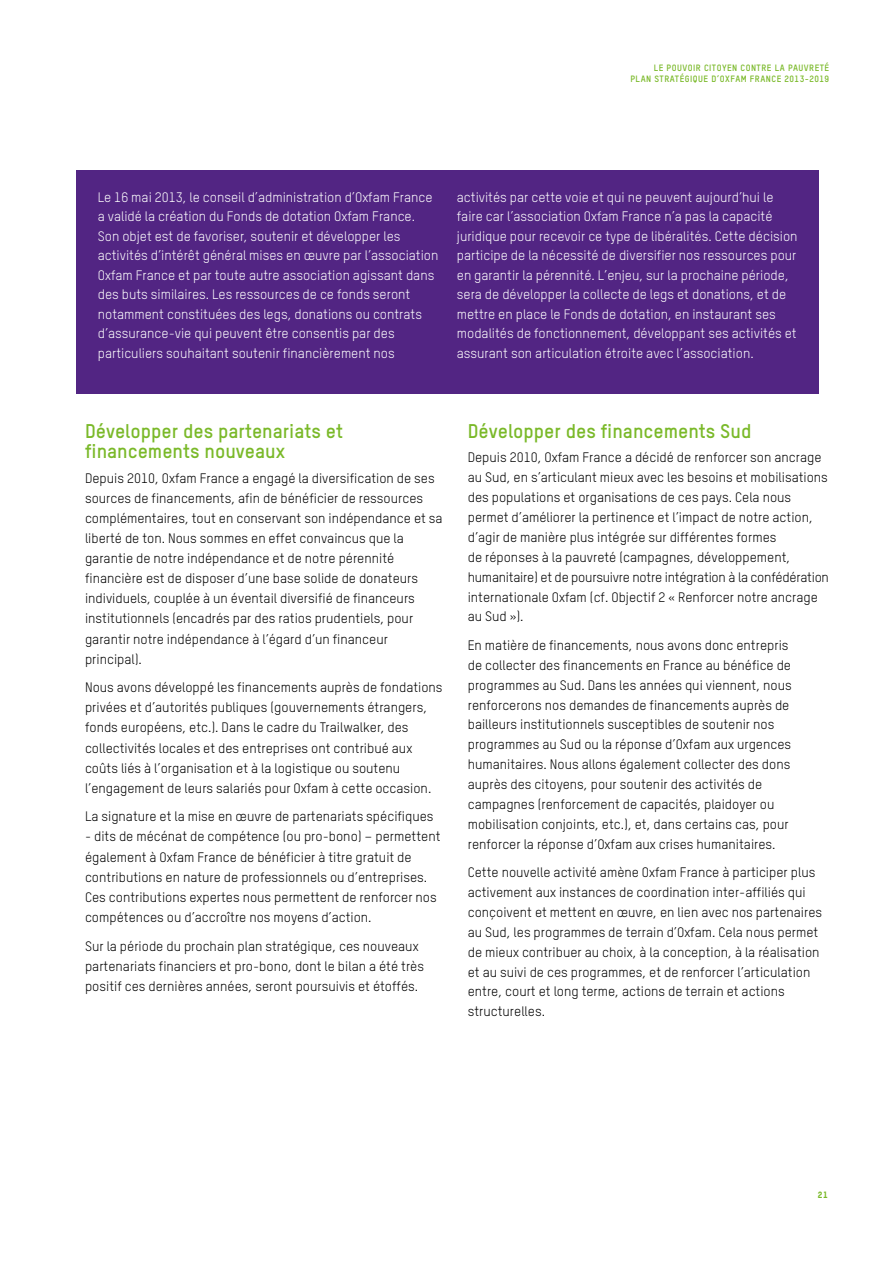
<style>
.page{position:relative;width:893px;height:1263px;background:#fff}
.page>*{position:absolute;margin:0;border:0;box-sizing:border-box;transform-origin:0 0}
.t1{font:700 19.5px/20.1px "Oxfam TSTARPRO";color:#7ab929}
.t2{font:13.5px/20px "Oxfam TSTARPRO";color:#000}
.t3{font:13.5px/19.5px "Oxfam TSTARPRO";color:#fff}
.t4{font:700 9px/10.8px "Oxfam TSTARPRO";letter-spacing:.05em;color:#7ab929;text-align:right}
.t5{font:9px "Oxfam TSTARPRO Headline";color:#7ab929}
</style>
<div class="page">
<div style="left:77px;top:170px;width:742px;height:224px;background:#522583"></div>
<p class="t4" style="left:630px;top:61px;width:200px">LE POUVOIR CITOYEN CONTRE LA PAUVRETÉ<br>PLAN STRATÉGIQUE D’OXFAM FRANCE 2013-2019</p>
<p class="t3" style="left:98px;top:186px;width:342px">Le 16 mai 2013, le conseil d’administration d’Oxfam France a validé la création du Fonds de dotation Oxfam France.<br>Son objet est de favoriser, soutenir et développer les activités d’intérêt général mises en œuvre par l’association Oxfam France et par toute autre association agissant dans des buts similaires. Les ressources de ce fonds seront notamment constituées des legs, donations ou contrats d’assurance-vie qui peuvent être consentis par des particuliers souhaitant soutenir financièrement nos</p>
<p class="t3" style="left:457px;top:186px;width:342px">activités par cette voie et qui ne peuvent aujourd’hui le faire car l’association Oxfam France n’a pas la capacité juridique pour recevoir ce type de libéralités. Cette décision participe de la nécessité de diversifier nos ressources pour en garantir la pérennité. L’enjeu, sur la prochaine période, sera de développer la collecte de legs et donations, et de mettre en place le Fonds de dotation, en instaurant ses modalités de fonctionnement, développant ses activités et assurant son articulation étroite avec l’association.</p>
<h1 class="t1" style="left:85px;top:419px;width:260px">Développer des partenariats et financements nouveaux</h1>
<p class="t2" style="left:85px;top:467px;width:359px">Depuis 2010, Oxfam France a engagé la diversification de ses sources de financements, afin de bénéficier de ressources complémentaires, tout en conservant son indépendance et sa liberté de ton. Nous sommes en effet convaincus que la garantie de notre indépendance et de notre pérennité financière est de disposer d’une base solide de donateurs individuels, couplée à un éventail diversifié de financeurs institutionnels (encadrés par des ratios prudentiels, pour garantir notre indépendance à l’égard d’un financeur principal).</p>
<p class="t2" style="left:85px;top:676px;width:359px">Nous avons développé les financements auprès de fondations privées et d’autorités publiques (gouvernements étrangers, fonds européens, etc.). Dans le cadre du Trailwalker, des collectivités locales et des entreprises ont contribué aux coûts liés à l’organisation et à la logistique ou soutenu l’engagement de leurs salariés pour Oxfam à cette occasion.</p>
<p class="t2" style="left:85px;top:805px;width:350px">La signature et la mise en œuvre de partenariats spécifiques</p>
<p class="t2" style="left:85px;top:825px;width:357px">- dits de mécénat de compétence (ou pro-bono) – permettent également à Oxfam France de bénéficier à titre gratuit de contributions en nature de professionnels ou d’entreprises.<br>Ces contributions expertes nous permettent de renforcer nos compétences ou d’accroître nos moyens d’action.</p>
<p class="t2" style="left:85px;top:934px;width:340px">Sur la période du prochain plan stratégique, ces nouveaux partenariats financiers et pro-bono, dont le bilan a été très positif ces dernières années, seront poursuivis et étoffés.</p>
<h1 class="t1" style="left:468px;top:419px;width:285px">Développer des financements Sud</h1>
<p class="t2" style="left:468px;top:446px;width:363px">Depuis 2010, Oxfam France a décidé de renforcer son ancrage au Sud, en s’articulant mieux avec les besoins et mobilisations des populations et organisations de ces pays. Cela nous permet d’améliorer la pertinence et l’impact de notre action, d’agir de manière plus intégrée sur différentes formes<br>de réponses à la pauvreté (campagnes, développement, humanitaire) et de poursuivre notre intégration à la confédération internationale Oxfam (cf. Objectif 2 « Renforcer notre ancrage au Sud »).</p>
<p class="t2" style="left:468px;top:634px;width:325px">En matière de financements, nous avons donc entrepris de collecter des financements en France au bénéfice de programmes au Sud. Dans les années qui viennent, nous renforcerons nos demandes de financements auprès de bailleurs institutionnels susceptibles de soutenir nos programmes au Sud ou la réponse d’Oxfam aux urgences humanitaires. Nous allons également collecter des dons auprès des citoyens, pour soutenir des activités de campagnes (renforcement de capacités, plaidoyer ou mobilisation conjoints, etc.), et, dans certains cas, pour renforcer la réponse d’Oxfam aux crises humanitaires.</p>
<p class="t2" style="left:468px;top:861px;width:356px">Cette nouvelle activité amène Oxfam France à participer plus activement aux instances de coordination inter-affiliés qui conçoivent et mettent en œuvre, en lien avec nos partenaires au Sud, les programmes de terrain d’Oxfam. Cela nous permet de mieux contribuer au choix, à la conception, à la réalisation et au suivi de ces programmes, et de renforcer l’articulation entre, court et long terme, actions de terrain et actions structurelles.</p>
<p class="t5" style="left:818px;top:1188px;width:11px">21</p>
</div>
